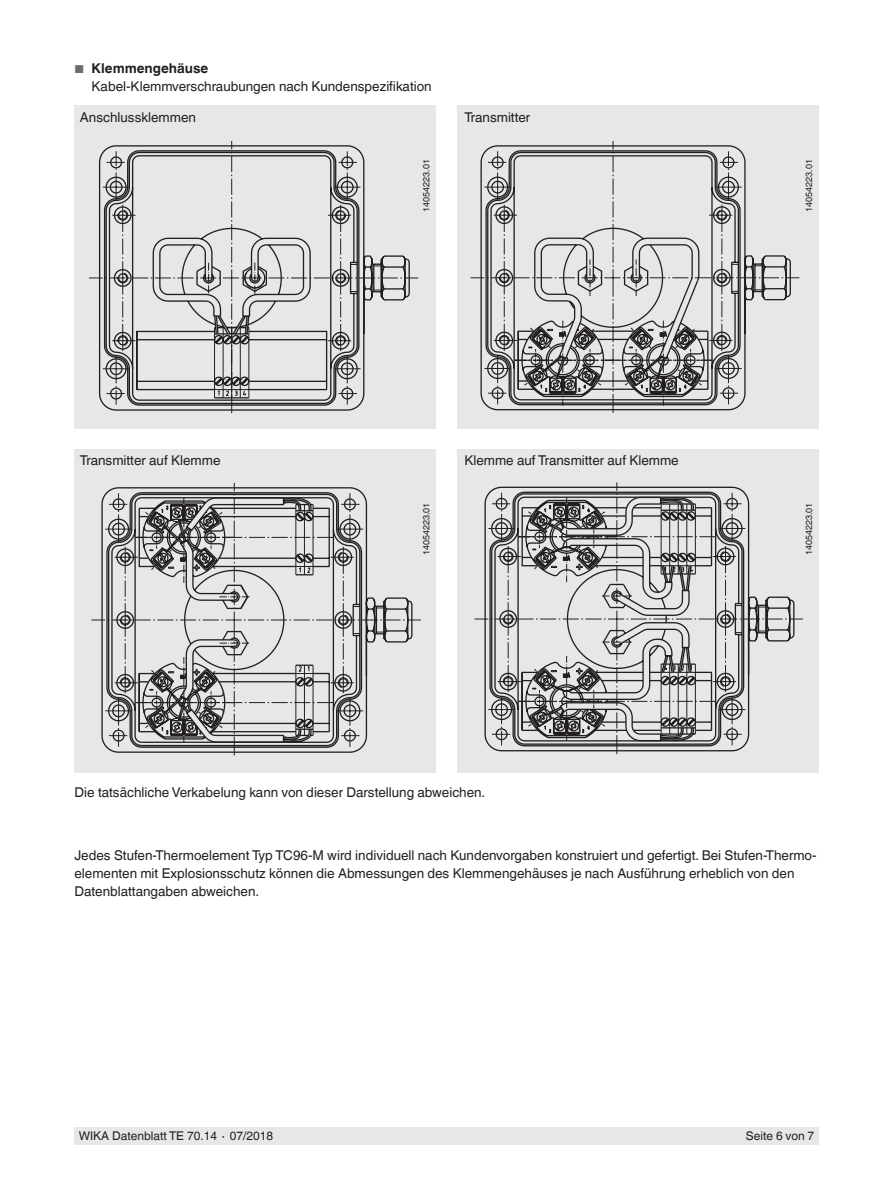
<style>
.page{position:relative;width:893px;height:1188px;background:#fff}
.page>*{position:absolute;margin:0;border:0;box-sizing:border-box;transform-origin:0 0}
.t1{font:13.5px/18px "Helvetica World";color:#231f20}
.t2{font:12px "Helvetica World";color:#231f20}
.t3{font:9px "Helvetica World";color:#231f20}
.s1{font-size:11.55px;color:#6c6d70}
.s2{font-weight:700}
</style>
<div class="page">
<div style="left:74px;top:1128px;width:745px;height:17px;background:#e6e7e9"></div>
<div style="left:74px;top:449px;width:362px;height:323px;background:#e6e7e9"></div>
<div style="left:457px;top:449px;width:362px;height:323px;background:#e6e7e9"></div>
<div style="left:74px;top:106px;width:362px;height:323px;background:#e6e7e9"></div>
<div style="left:457px;top:106px;width:362px;height:323px;background:#e6e7e9"></div>
<svg style="left:98px;top:144px;width:313px;height:267px"></svg>
<svg style="left:152px;top:227px;width:159px;height:109px"></svg>
<svg style="left:101px;top:486px;width:312px;height:268px"></svg>
<svg style="left:134px;top:497px;width:180px;height:246px"></svg>
<svg style="left:484px;top:486px;width:311px;height:266px"></svg>
<svg style="left:517px;top:496px;width:180px;height:246px"></svg>
<svg style="left:480px;top:145px;width:312px;height:266px"></svg>
<svg style="left:521px;top:237px;width:193px;height:169px"></svg>
<p class="t1" style="left:92px;top:60px;width:342px;text-indent:-17px"><span class="s1">■</span> <span class="s2">Klemmengehäuse<br></span>Kabel-Klemmverschraubungen nach Kundenspezifikation</p>
<p class="t1" style="left:80px;top:108px;width:117px">Anschlussklemmen</p>
<p class="t1" style="left:464px;top:108px;width:67px">Transmitter</p>
<p class="t1" style="left:80px;top:451px;width:142px">Transmitter auf Klemme</p>
<p class="t3" style="left:421px;top:212px;width:54px;rotate:-90deg">14054223.01</p>
<p class="t3" style="left:804px;top:212px;width:54px;rotate:-90deg">14054223.01</p>
<p class="t1" style="left:464px;top:451px;width:216px">Klemme auf Transmitter auf Klemme</p>
<p class="t3" style="left:421px;top:555px;width:54px;rotate:-90deg">14054223.01</p>
<p class="t3" style="left:804px;top:555px;width:54px;rotate:-90deg">14054223.01</p>
<p class="t1" style="left:75px;top:784px;width:412px">Die tatsächliche Verkabelung kann von dieser Darstellung abweichen.</p>
<p class="t1" style="left:74px;top:846px;width:744px">Jedes Stufen-Thermoelement Typ TC96-M wird individuell nach Kundenvorgaben konstruiert und gefertigt. Bei Stufen-Thermo&shy;elementen mit Explosionsschutz können die Abmessungen des Klemmengehäuses je nach Ausführung erheblich von den<br>Datenblattangaben abweichen.</p>
<p class="t2" style="left:79px;top:1129px;width:196px">WIKA Datenblatt TE 70.14 ∙ 07/2018</p>
<p class="t2" style="left:746px;top:1129px;width:70px">Seite 6 von 7</p>
</div>
